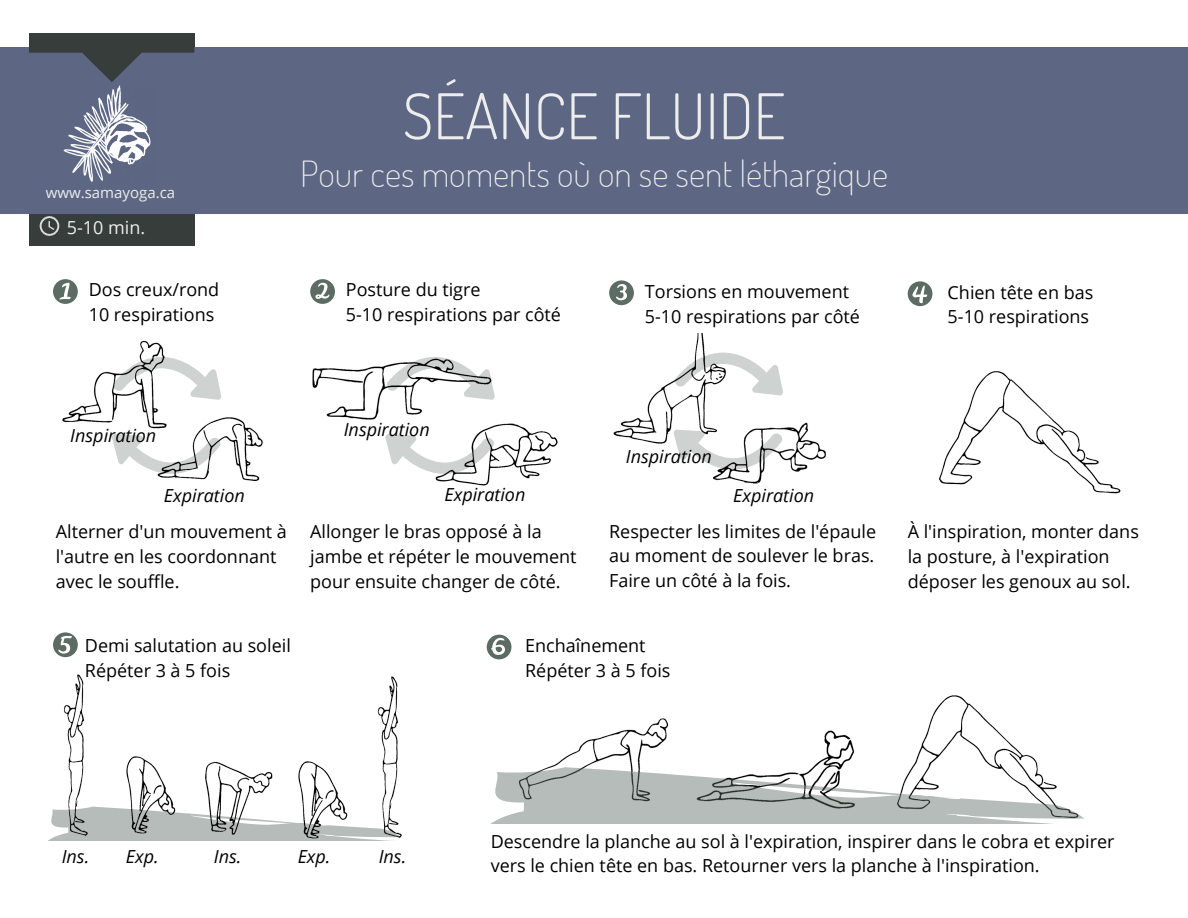
<style>
.page{position:relative;width:1188px;height:918px;background:#fff}
.page>*{position:absolute;margin:0;border:0;box-sizing:border-box;transform-origin:0 0}
.t1{font:300 63px "Dosis";color:#ededed}
.t2{font:200 36px "Dosis";color:#ededed}
.t3{font:18px/24.8px "Open Sans";color:#000}
.t4{font:italic 18px "Open Sans";color:#000}
.t5{font:18px "Open Sans";color:#ededed}
.t6{font:15px "Open Sans";color:#ededed}
</style>
<div class="page">
<svg style="left:156px;top:812px;width:135px;height:28px"></svg>
<img style="left:156px;top:769px;width:23px;height:70px">
<img style="left:200px;top:761px;width:75px;height:78px">
<div style="left:29px;top:33px;width:165px;height:213px;background:#363d3a"></div>
<div style="left:0;top:47px;width:1188px;height:166px;background:#5d6784"></div>
<svg style="left:53px;top:279px;width:25px;height:25px"></svg>
<svg style="left:310px;top:279px;width:25px;height:25px"></svg>
<svg style="left:609px;top:280px;width:25px;height:25px"></svg>
<svg style="left:908px;top:281px;width:24px;height:25px"></svg>
<svg style="left:53px;top:632px;width:25px;height:25px"></svg>
<svg style="left:487px;top:635px;width:24px;height:24px"></svg>
<svg style="left:40px;top:216px;width:19px;height:20px"></svg>
<svg style="left:29px;top:47px;width:165px;height:35px"></svg>
<img style="left:63px;top:86px;width:88px;height:96px">
<svg style="left:112px;top:340px;width:110px;height:132px"></svg>
<img style="left:62px;top:341px;width:109px;height:91px">
<img style="left:157px;top:412px;width:106px;height:69px">
<svg style="left:385px;top:384px;width:110px;height:88px"></svg>
<img style="left:312px;top:357px;width:180px;height:64px">
<img style="left:429px;top:412px;width:129px;height:74px">
<svg style="left:677px;top:353px;width:106px;height:127px"></svg>
<img style="left:714px;top:420px;width:112px;height:64px">
<img style="left:613px;top:333px;width:118px;height:113px">
<img style="left:939px;top:371px;width:182px;height:123px">
<img style="left:48px;top:674px;width:108px;height:167px">
<img style="left:352px;top:676px;width:50px;height:165px">
<img style="left:291px;top:761px;width:61px;height:80px">
<img style="left:813px;top:730px;width:42px;height:37px">
<img style="left:549px;top:718px;width:120px;height:49px">
<img style="left:887px;top:695px;width:166px;height:129px">
<svg style="left:492px;top:767px;width:592px;height:56px"></svg>
<p class="t6" style="left:46px;top:182px;width:131px">www.samayoga.ca</p>
<p class="t5" style="left:67px;top:215px;width:80px">5-10 min.</p>
<h1 class="t1" style="left:403px;top:75px;width:384px">SÉANCE FLUIDE</h1>
<h2 class="t2" style="left:300px;top:150px;width:590px">Pour ces moments où on se sent léthargique</h2>
<p class="t3" style="left:89px;top:277px;width:132px">Dos creux/rond<br>10 respirations</p>
<p class="t3" style="left:346px;top:277px;width:217px">Posture du tigre<br>5-10 respirations par côté</p>
<p class="t3" style="left:645px;top:278px;width:217px">Torsions en mouvement<br>5-10 respirations par côté</p>
<p class="t3" style="left:948px;top:279px;width:147px">Chien tête en bas<br>5-10 respirations</p>
<p class="t4" style="left:70px;top:423px;width:88px">Inspiration</p>
<p class="t4" style="left:164px;top:483px;width:82px">Expiration</p>
<p class="t4" style="left:344px;top:417px;width:88px">Inspiration</p>
<p class="t4" style="left:445px;top:482px;width:82px">Expiration</p>
<p class="t3" style="left:56px;top:519px;width:233px">Alterner d'un mouvement à l'autre en les coordonnant avec le souffle.</p>
<p class="t3" style="left:310px;top:519px;width:268px">Allonger le bras opposé à la jambe et répéter le mouvement pour ensuite changer de côté.</p>
<p class="t4" style="left:626px;top:443px;width:88px">Inspiration</p>
<p class="t4" style="left:733px;top:483px;width:82px">Expiration</p>
<p class="t3" style="left:609px;top:518px;width:268px;text-align:justify">Respecter les limites de l'épaule au moment de soulever le bras.<br>Faire un côté à la fois.</p>
<p class="t3" style="left:908px;top:519px;width:233px">À l'inspiration, monter dans la posture, à l'expiration déposer les genoux au sol.</p>
<p class="t3" style="left:85px;top:633px;width:208px">Demi salutation au soleil<br>Répéter 3 à 5 fois</p>
<p class="t4" style="left:62px;top:844px;width:29px">Ins.</p>
<p class="t4" style="left:126px;top:844px;width:34px">Exp.</p>
<p class="t4" style="left:214px;top:844px;width:29px">Ins.</p>
<p class="t4" style="left:298px;top:844px;width:34px">Exp.</p>
<p class="t4" style="left:379px;top:844px;width:29px">Ins.</p>
<p class="t3" style="left:525px;top:633px;width:147px">Enchaînement<br>Répéter 3 à 5 fois</p>
<p class="t3" style="left:491px;top:828px;width:625px">Descendre la planche au sol à l'expiration, inspirer dans le cobra et expirer vers le chien tête en bas. Retourner vers la planche à l'inspiration.</p>
</div>
